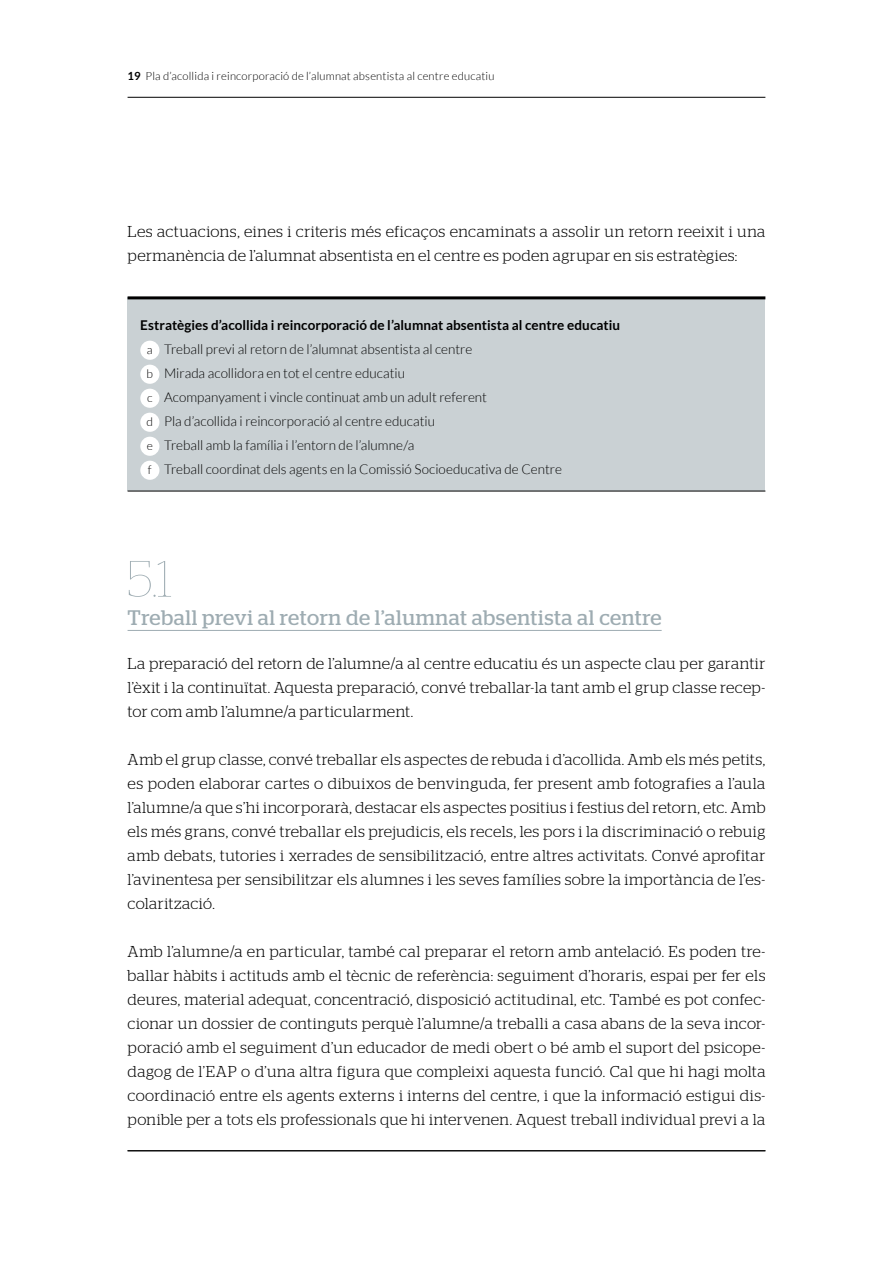
<style>
.page{position:relative;width:893px;height:1263px;background:#fff}
.page>*{position:absolute;margin:0;border:0;box-sizing:border-box;transform-origin:0 0}
.XX_Numero{font:100 51px "Stag";color:#9eacb2}
.XX_Subrallat_linea{font:21px "Stag";letter-spacing:.03em;color:#9eacb2}
.Text_Stag{font:300 15.75px/24px "Stag";letter-spacing:.025em;color:#000;text-align:justify}
.Gràfiques_-_Lato{font:300 13.5px "Lato";color:#000}
.Gràfiques_-_Lato-2{font:700 13.5px "Lato";color:#000}
.t1{font:300 12px "Lato";color:#000}
.t2{font:300 11.25px "Lato";letter-spacing:.015em;color:#000}
.s1{font-weight:700}
</style>
<div class="page">
<hr style="left:128px;top:97px;width:637px;height:1px;background:#000">
<hr style="left:128px;top:1150px;width:637px;height:1px;background:#000">
<hr style="left:128px;top:630px;width:534px;height:1px;background:#9eacb2">
<div style="left:128px;top:298px;width:637px;height:193px;background:#cad1d4"></div>
<hr style="left:128px;top:296px;width:637px;height:3px;background:#000">
<hr style="left:128px;top:491px;width:637px;height:1px;background:#000">
<div style="left:140px;top:341px;width:19px;height:19px;background:#fff;border-radius:50%"></div>
<div style="left:140px;top:365px;width:19px;height:19px;background:#fff;border-radius:50%"></div>
<div style="left:140px;top:389px;width:19px;height:19px;background:#fff;border-radius:50%"></div>
<div style="left:140px;top:413px;width:19px;height:19px;background:#fff;border-radius:50%"></div>
<div style="left:140px;top:437px;width:19px;height:19px;background:#fff;border-radius:50%"></div>
<div style="left:140px;top:461px;width:19px;height:19px;background:#fff;border-radius:50%"></div>
<p class="t2" style="left:128px;top:70px;width:368px"><span class="s1">19</span> Pla d’acollida i reincorporació de l’alumnat absentista al centre educatiu</p>
<p class="Text_Stag" style="left:128px;top:219px;width:639px">Les actuacions, eines i criteris més eficaços encaminats a assolir un retorn reeixit i una permanència de l’alumnat absentista en el centre es poden agrupar en sis estratègies:</p>
<p class="Gràfiques_-_Lato-2" style="left:140px;top:317px;width:481px">Estratègies d’acollida i reincorporació de l’alumnat absentista al centre educatiu</p>
<p class="t1" style="left:147px;top:343px;width:7px">a</p>
<p class="Gràfiques_-_Lato" style="left:164px;top:342px;width:310px">Treball previ al retorn de l’alumnat absentista al centre</p>
<p class="t1" style="left:146px;top:367px;width:8px">b</p>
<p class="Gràfiques_-_Lato" style="left:164px;top:366px;width:242px">Mirada acollidora en tot el centre educatiu</p>
<p class="t1" style="left:147px;top:391px;width:7px">c</p>
<p class="Gràfiques_-_Lato" style="left:164px;top:390px;width:324px">Acompanyament i vincle continuat amb un adult referent</p>
<p class="t1" style="left:146px;top:415px;width:8px">d</p>
<p class="Gràfiques_-_Lato" style="left:164px;top:414px;width:272px">Pla d’acollida i reincorporació al centre educatiu</p>
<p class="t1" style="left:147px;top:439px;width:8px">e</p>
<p class="Gràfiques_-_Lato" style="left:164px;top:438px;width:252px">Treball amb la família i l’entorn de l’alumne/a</p>
<p class="t1" style="left:148px;top:463px;width:5px">f</p>
<p class="Gràfiques_-_Lato" style="left:164px;top:462px;width:399px">Treball coordinat dels agents en la Comissió Socioeducativa de Centre</p>
<p class="XX_Numero" style="left:128px;top:551px;width:46px">5.1</p>
<p class="XX_Subrallat_linea" style="left:128px;top:606px;width:536px">Treball previ al retorn de l’alumnat absentista al centre</p>
<p class="Text_Stag" style="left:128px;top:651px;width:639px">La preparació del retorn de l’alumne/a al centre educatiu és un aspecte clau per garantir l’èxit i la continuïtat. Aquesta preparació, convé treballar-la tant amb el grup classe recep&shy;tor com amb l’alumne/a particularment.</p>
<p class="Text_Stag" style="left:128px;top:747px;width:639px">Amb el grup classe, convé treballar els aspectes de rebuda i d’acollida. Amb els més petits, es poden elaborar cartes o dibuixos de benvinguda, fer present amb fotografies a l’aula l’alumne/a que s’hi incorporarà, destacar els aspectes positius i festius del retorn, etc. Amb els més grans, convé treballar els prejudicis, els recels, les pors i la discriminació o rebuig amb debats, tutories i xerrades de sensibilització, entre altres activitats. Convé aprofitar l’avinentesa per sensibilitzar els alumnes i les seves famílies sobre la importància de l’es&shy;colarització.</p>
<p class="Text_Stag" style="left:128px;top:939px;width:639px">Amb l’alumne/a en particular, també cal preparar el retorn amb antelació. Es poden tre&shy;ballar hàbits i actituds amb el tècnic de referència: seguiment d’horaris, espai per fer els deures, material adequat, concentració, disposició actitudinal, etc. També es pot confec&shy;cionar un dossier de continguts perquè l’alumne/a treballi a casa abans de la seva incor&shy;poració amb el seguiment d’un educador de medi obert o bé amb el suport del psicope&shy;dagog de l’EAP o d’una altra figura que compleixi aquesta funció. Cal que hi hagi molta coordinació entre els agents externs i interns del centre, i que la informació estigui dis&shy;ponible per a tots els professionals que hi intervenen. Aquest treball individual previ a la</p>
</div>
